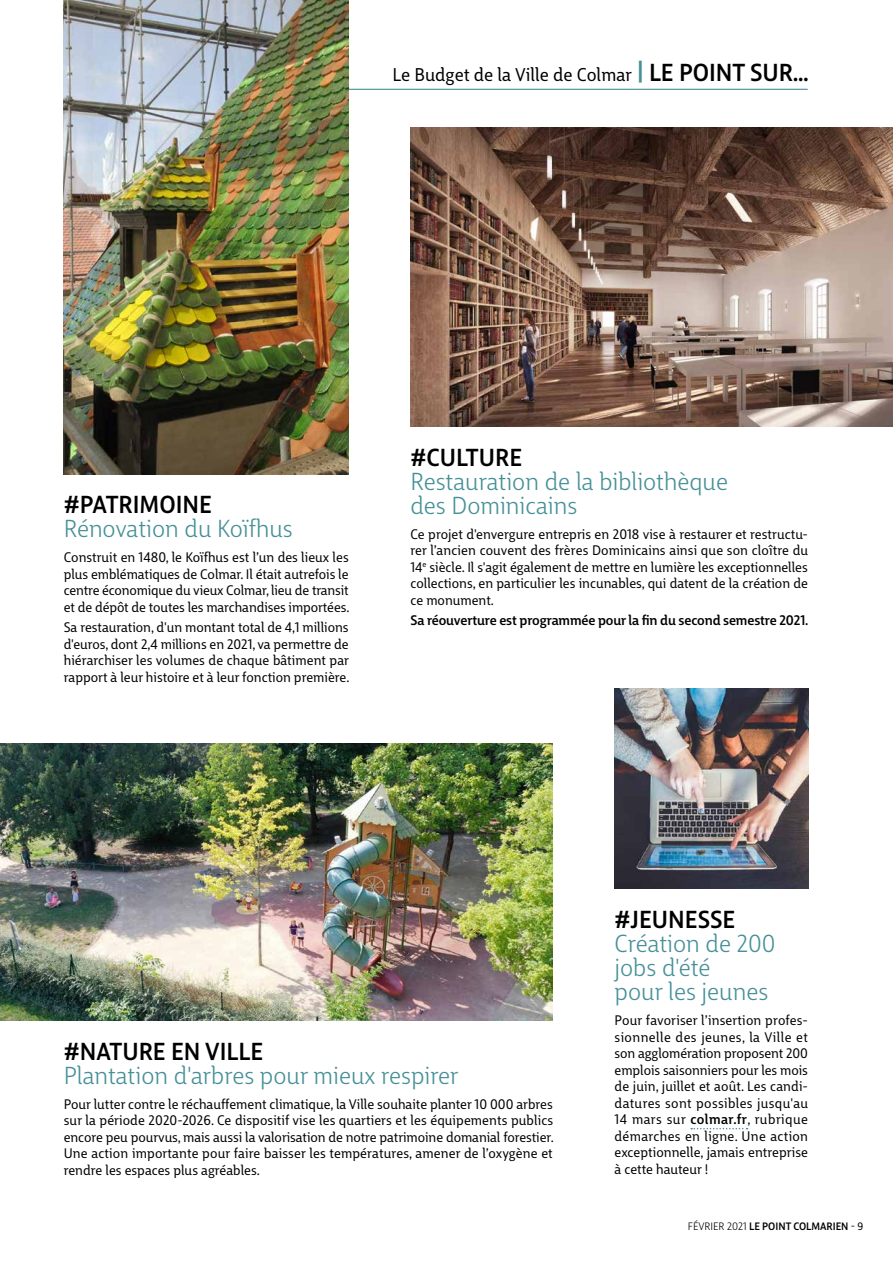
<style>
.page{position:relative;width:893px;height:1263px;background:#fff}
.page>*{position:absolute;margin:0;border:0;box-sizing:border-box;transform-origin:0 0}
.t1{font:24px/24px "Big City Grotesque Pro";color:#469097}
.t2{font:500 24px "Big City Grotesque Pro";color:#000}
.t3{font:18px "Big City Grotesque Pro";color:#000}
.t4{font:13.5px/16.5px "Big City Grotesque Pro";color:#000;text-align:justify}
.t5{font:500 13.5px "Big City Grotesque Pro";letter-spacing:-.01em;color:#000}
.t6{font:500 10.5px "Big City Grotesque Pro";color:#000}
.s1{font-weight:500;font-size:24px;color:#469097}
.s2{font-weight:500;font-size:24px}
.s3{font-weight:500}
.s4{font-weight:400}
</style>
<div class="page">
<img style="left:615px;top:689px;width:193px;height:200px">
<svg style="left:691px;top:1128px;width:56px;height:1px"></svg>
<img style="left:64px;top:0;width:285px;height:474px">
<img style="left:0;top:743px;width:553px;height:277px">
<img style="left:410px;top:128px;width:483px;height:298px">
<hr style="left:349px;top:89px;width:458px;height:1px;background:#469097">
<h2 class="t3" style="left:392px;top:61px;width:418px">Le Budget de la Ville de Colmar <span class="s1">|</span> <span class="s2">LE POINT SUR…</span></h2>
<h1 class="t2" style="left:64px;top:485px;width:150px">#PATRIMOINE</h1>
<h1 class="t1" style="left:64px;top:515px;width:231px">Rénovation du Koïfhus</h1>
<p class="t4" style="left:64px;top:548px;width:287px">Construit en 1480, le Koïfhus est l’un des lieux les plus emblématiques de Colmar. Il était autrefois le centre économique du vieux Colmar, lieu de transit et de dépôt de toutes les marchandises importées.</p>
<p class="t4" style="left:64px;top:618px;width:287px">Sa restauration, d'un montant total de 4,1 millions d'euros, dont 2,4 millions en 2021, va permettre de hiérarchiser les volumes de chaque bâtiment par rapport à leur histoire et à leur fonction première.</p>
<h1 class="t2" style="left:410px;top:437px;width:113px">#CULTURE</h1>
<h1 class="t1" style="left:410px;top:467px;width:319px">Restauration de la bibliothèque des Dominicains</h1>
<p class="t4" style="left:410px;top:524px;width:399px">Ce projet d'envergure entrepris en 2018 vise à restaurer et restructu&shy;rer l’ancien couvent des frères Dominicains ainsi que son cloître du 14<sup>e</sup> siècle. Il s'agit également de mettre en lumière les exceptionnelles collections, en particulier les incunables, qui datent de la création de ce monument.</p>
<p class="t5" style="left:410px;top:609px;width:399px">Sa réouverture est programmée pour la fin du second semestre 2021.</p>
<h1 class="t2" style="left:64px;top:1031px;width:201px">#NATURE EN VILLE</h1>
<h1 class="t1" style="left:64px;top:1061px;width:396px">Plantation d'arbres pour mieux respirer</h1>
<p class="t4" style="left:64px;top:1094px;width:491px">Pour lutter contre le réchauffement climatique, la Ville souhaite planter 10 000 arbres sur la période 2020-2026. Ce dispositif vise les quartiers et les équipements publics encore peu pourvus, mais aussi la valorisation de notre patrimoine domanial forestier.<br>Une action importante pour faire baisser les températures, amener de l’oxygène et rendre les espaces plus agréables.</p>
<h1 class="t2" style="left:615px;top:900px;width:122px">#JEUNESSE</h1>
<h1 class="t1" style="left:615px;top:930px;width:162px">Création de 200 jobs d'été<br>pour les jeunes</h1>
<p class="t4" style="left:615px;top:1011px;width:195px">Pour favoriser l’insertion profes&shy;sionnelle des jeunes, la Ville et son agglomération proposent 200 emplois saisonniers pour les mois de juin, juillet et août. Les candi&shy;datures sont possibles jusqu'au 14 mars sur <span class="s3">colmar.fr</span>, rubrique démarches en ligne. Une action exceptionnelle, jamais entreprise à cette hauteur !</p>
<p class="t6" style="left:688px;top:1217px;width:177px"><span class="s4">FÉVRIER 2021</span> LE POINT COLMARIEN <span class="s4">- 9</span></p>
</div>
